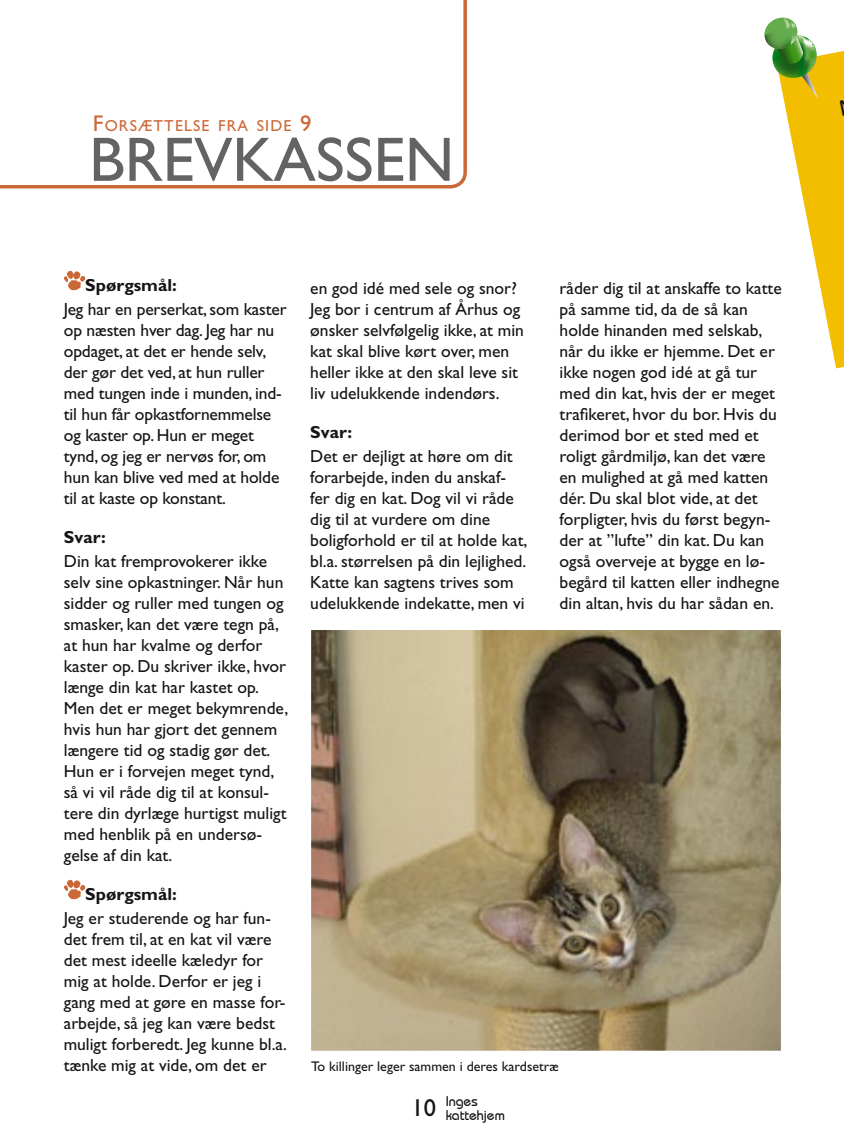
<style>
.page{position:relative;width:844px;height:1141px;background:#fff}
.page>*{position:absolute;margin:0;border:0;box-sizing:border-box;transform-origin:0 0}
.overskift1{font:63px "Gill Sans";color:#636363}
.indholdsfortegn{font:24.5px "Gill Sans";color:#151518}
.brødtekst{font:17.5px/21px "Gill Sans";color:#151518}
.brødtekst-2{font:700 17.5px "Gill Sans";color:#151518}
.overskift1-2{font:15.92px "Gill Sans";letter-spacing:.07em;color:#cb6838}
.billedtekst{font:14px "Gill Sans";color:#151518}
.t1{font:500 14px "Bauhaus";color:#151518}
.s1{font-size:22.75px}
</style>
<div class="page">
<svg style="left:0;top:0;width:467px;height:187px"></svg>
<img style="left:311px;top:630px;width:469px;height:421px">
<img style="left:64px;top:270px;width:21px;height:21px">
<img style="left:64px;top:879px;width:21px;height:20px">
<svg style="left:764px;top:17px;width:79px;height:351px"></svg>
<p class="overskift1-2" style="left:93px;top:116px;width:220px"><span class="s1">F</span>ORSÆTTELSE FRA SIDE <span class="s1">9</span></p>
<p class="overskift1" style="left:89px;top:123px;width:366px">BREVKASSEN</p>
<p class="brødtekst-2" style="left:85px;top:274px;width:93px">Spørgsmål:</p>
<p class="brødtekst" style="left:64px;top:299px;width:224px">Jeg har en perserkat, som kaster op næsten hver dag. Jeg har nu opdaget, at det er hende selv, der gør det ved, at hun ruller med tungen inde i munden, ind&shy;til hun får opkastfornemmelse og kaster op. Hun er meget tynd, og jeg er nervøs for, om hun kan blive ved med at holde til at kaste op konstant.</p>
<p class="brødtekst-2" style="left:64px;top:526px;width:44px">Svar:</p>
<p class="brødtekst" style="left:64px;top:551px;width:226px">Din kat fremprovokerer ikke selv sine opkastninger. Når hun sidder og ruller med tungen og smasker, kan det være tegn på, at hun har kvalme og derfor kaster op. Du skriver ikke, hvor længe din kat har kastet op.<br>Men det er meget bekymrende, hvis hun har gjort det gennem længere tid og stadig gør det.<br>Hun er i forvejen meget tynd, så vi vil råde dig til at konsul&shy;tere din dyrlæge hurtigst muligt med henblik på en undersø&shy;gelse af din kat.</p>
<p class="brødtekst-2" style="left:85px;top:883px;width:93px">Spørgsmål:</p>
<p class="brødtekst" style="left:64px;top:908px;width:224px">Jeg er studerende og har fun&shy;det frem til, at en kat vil være det mest ideelle kæledyr for mig at holde. Derfor er jeg i gang med at gøre en masse for&shy;arbejde, så jeg kan være bedst muligt forberedt. Jeg kunne bl.a. tænke mig at vide, om det er</p>
<p class="brødtekst" style="left:310px;top:278px;width:215px">en god idé med sele og snor?<br>Jeg bor i centrum af Århus og ønsker selvfølgelig ikke, at min kat skal blive kørt over, men heller ikke at den skal leve sit liv udelukkende indendørs.</p>
<p class="brødtekst-2" style="left:310px;top:421px;width:44px">Svar:</p>
<p class="brødtekst" style="left:310px;top:446px;width:219px">Det er dejligt at høre om dit forarbejde, inden du anskaf&shy;fer dig en kat. Dog vil vi råde dig til at vurdere om dine boligforhold er til at holde kat, bl.a. størrelsen på din lejlighed.<br>Katte kan sagtens trives som udelukkende indekatte, men vi</p>
<p class="brødtekst" style="left:559px;top:278px;width:224px">råder dig til at anskaffe to katte på samme tid, da de så kan holde hinanden med selskab, når du ikke er hjemme. Det er ikke nogen god idé at gå tur med din kat, hvis der er meget trafikeret, hvor du bor. Hvis du derimod bor et sted med et roligt gårdmiljø, kan det være en mulighed at gå med katten dér. Du skal blot vide, at det forpligter, hvis du først begyn&shy;der at ”lufte” din kat. Du kan også overveje at bygge en lø&shy;begård til katten eller indhegne din altan, hvis du har sådan en.</p>
<p class="billedtekst" style="left:311px;top:1058px;width:249px">To killinger leger sammen i deres kardsetræ</p>
<p class="indholdsfortegn" style="left:411px;top:1094px;width:26px">10</p>
<p class="t1" style="left:445px;top:1093px;width:33px">Inges</p>
<p class="t1" style="left:445px;top:1107px;width:61px">kattehjem</p>
</div>
